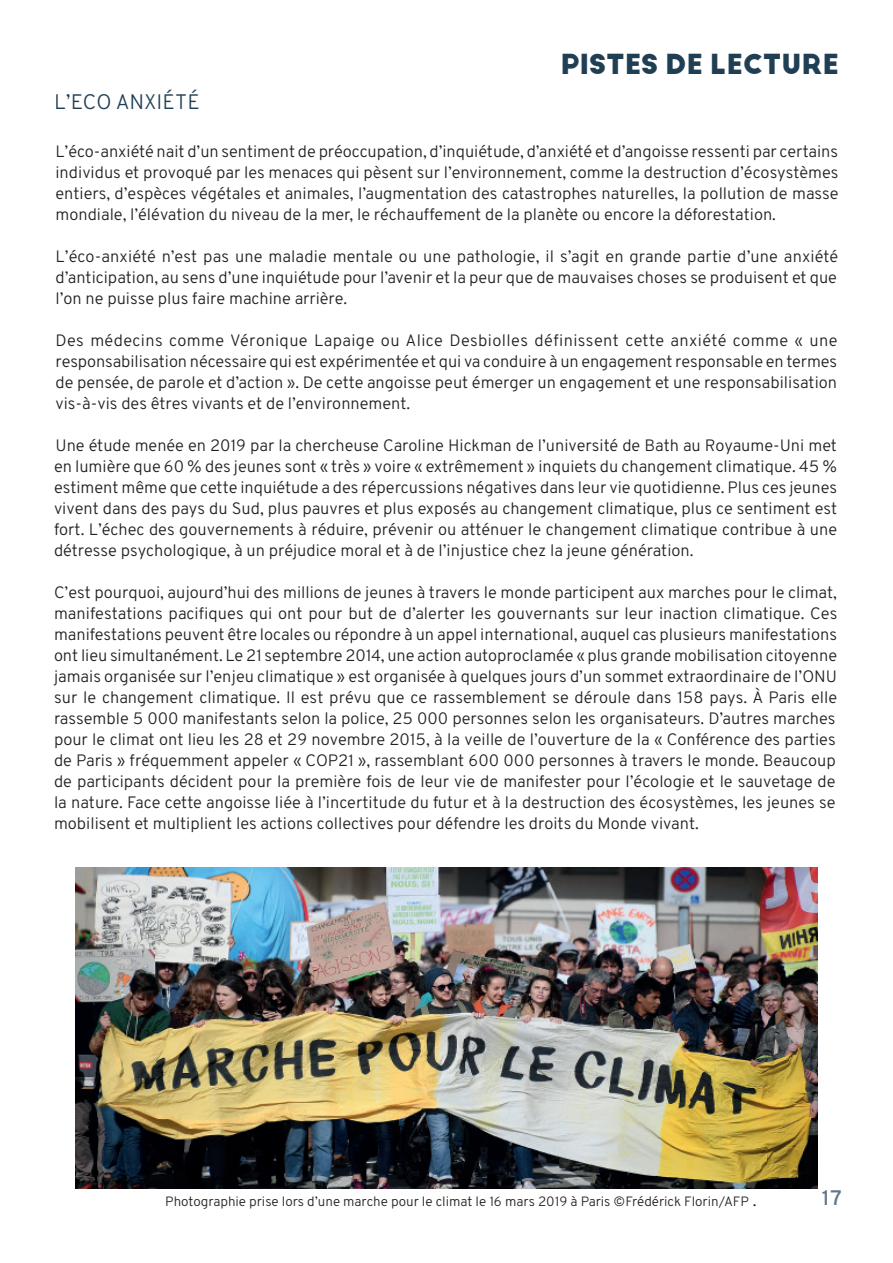
<style>
.page{position:relative;width:893px;height:1263px;background:#fff}
.page>*{position:absolute;margin:0;border:0;box-sizing:border-box;transform-origin:0 0}
.t1{font:700 27px "Big John PRO";color:#213f54}
.t2{font:300 21px "Overpass";letter-spacing:.01em;color:#213f54}
.t3{font:600 21px "Overpass";color:#617589}
.t4{font:300 16.5px/21px "Overpass";color:#231f20;text-align:justify}
.t5{font:300 13.5px "Overpass";color:#231f20}
.s1{font-size:16.5px}
</style>
<div class="page">
<img style="left:75px;top:867px;width:742px;height:322px">
<p class="t2" style="left:54px;top:87px;width:147px">L’ECO ANXIÉTÉ</p>
<h1 class="t1" style="left:560px;top:48px;width:280px">PISTES DE LECTURE</h1>
<p class="t4" style="left:56px;top:141px;width:785px">L’éco-anxiété nait d’un sentiment de préoccupation, d’inquiétude, d’anxiété et d’angoisse ressenti par certains individus et provoqué par les menaces qui pèsent sur l’environnement, comme la destruction d’écosystèmes entiers, d’espèces végétales et animales, l’augmentation des catastrophes naturelles, la pollution de masse mondiale, l’élévation du niveau de la mer, le réchauffement de la planète ou encore la déforestation.</p>
<p class="t4" style="left:56px;top:246px;width:784px">L’éco-anxiété n’est pas une maladie mentale ou une pathologie, il s’agit en grande partie d’une anxiété d’anticipation, au sens d’une inquiétude pour l’avenir et la peur que de mauvaises choses se produisent et que l’on ne puisse plus faire machine arrière.</p>
<p class="t4" style="left:56px;top:330px;width:783px">Des médecins comme Véronique Lapaige ou Alice Desbiolles définissent cette anxiété comme « une responsabilisation nécessaire qui est expérimentée et qui va conduire à un engagement responsable en termes de pensée, de parole et d’action ». De cette angoisse peut émerger un engagement et une responsabilisation vis-à-vis des êtres vivants et de l’environnement.</p>
<p class="t4" style="left:54px;top:435px;width:785px">Une étude menée en 2019 par la chercheuse Caroline Hickman de l’université de Bath au Royaume-Uni met en lumière que 60 % des jeunes sont « très » voire « extrêmement » inquiets du changement climatique. 45 % estiment même que cette inquiétude a des répercussions négatives dans leur vie quotidienne. Plus ces jeunes vivent dans des pays du Sud, plus pauvres et plus exposés au changement climatique, plus ce sentiment est fort. L’échec des gouvernements à réduire, prévenir ou atténuer le changement climatique contribue à une détresse psychologique, à un préjudice moral et à de l’injustice chez la jeune génération.</p>
<p class="t4" style="left:54px;top:582px;width:785px">C’est pourquoi, aujourd’hui des millions de jeunes à travers le monde participent aux marches pour le climat, manifestations pacifiques qui ont pour but de d’alerter les gouvernants sur leur inaction climatique. Ces manifestations peuvent être locales ou répondre à un appel international, auquel cas plusieurs manifestations ont lieu simultanément. Le 21 septembre 2014, une action autoproclamée « plus grande mobilisation citoyenne jamais organisée sur l’enjeu climatique » est organisée à quelques jours d’un sommet extraordinaire de l’ONU sur le changement climatique. Il est prévu que ce rassemblement se déroule dans 158 pays. À Paris elle rassemble 5 000 manifestants selon la police, 25 000 personnes selon les organisateurs. D’autres marches pour le climat ont lieu les 28 et 29 novembre 2015, à la veille de l’ouverture de la « Conférence des parties de Paris » fréquemment appeler « COP21 », rassemblant 600 000 personnes à travers le monde. Beaucoup de participants décident pour la première fois de leur vie de manifester pour l’écologie et le sauvetage de la nature. Face cette angoisse liée à l’incertitude du futur et à la destruction des écosystèmes, les jeunes se mobilisent et multiplient les actions collectives pour défendre les droits du Monde vivant.</p>
<p class="t5" style="left:165px;top:1192px;width:593px">Photographie prise lors d’une marche pour le climat le 16 mars 2019 à Paris ©Frédérick Florin/AFP <span class="s1">.</span></p>
<p class="t3" style="left:822px;top:1182px;width:21px">17</p>
</div>
